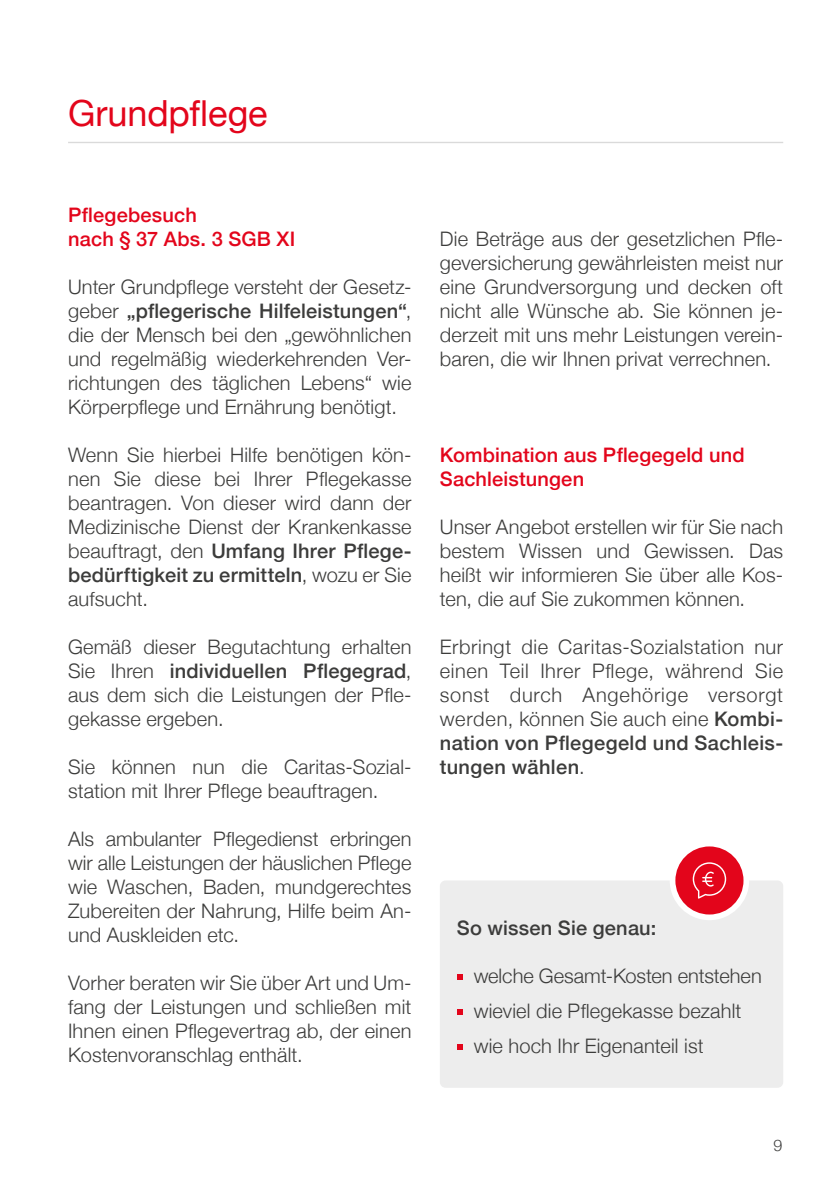
<style>
.page{position:relative;width:840px;height:1191px;background:#fff}
.page>*{position:absolute;margin:0;border:0;box-sizing:border-box;transform-origin:0 0}
.t1{font:36px "Helvetica Neue";letter-spacing:-.005em;color:#e3051b}
.t2{font:300 20px/24px "Helvetica Neue";letter-spacing:.01em;color:#3c3c3b;text-align:justify}
.t3{font:500 20px/24px "Helvetica Neue";letter-spacing:.01em;color:#e3051b}
.t4{font:500 20px "Helvetica Neue";letter-spacing:.01em;color:#3c3c3b}
.t5{font:300 16px "Helvetica Neue";color:#3c3c3b}
.s1{font-weight:500}
</style>
<div class="page">
<hr style="left:68px;top:142px;width:714px;height:1px;background:#dadada">
<div style="left:439px;top:880px;width:343px;height:207px;background:#ededed;border-radius:6px"></div>
<svg style="left:457px;top:974px;width:5px;height:5px"></svg>
<svg style="left:457px;top:1009px;width:5px;height:5px"></svg>
<svg style="left:457px;top:1044px;width:5px;height:6px"></svg>
<div style="left:669px;top:840px;width:79px;height:80px;background:#fff;border-radius:50%"></div>
<div style="left:675px;top:846px;width:68px;height:68px;background:#e3051b;border-radius:50%"></div>
<svg style="left:692px;top:862px;width:33px;height:36px"></svg>
<h1 class="t1" style="left:68px;top:87px;width:201px">Grundpflege</h1>
<p class="t3" style="left:68px;top:201px;width:228px">Pflegebesuch<br>nach § 37 Abs. 3 SGB XI</p>
<p class="t2" style="left:68px;top:273px;width:345px">Unter Grundpflege versteht der Gesetz&shy;geber <span class="s1">„pflegerische Hilfeleistungen“</span>, die der Mensch bei den „gewöhnlichen und regelmäßig wiederkehrenden Ver&shy;richtungen des täglichen Lebens“ wie Körperpflege und Ernährung benötigt.</p>
<p class="t2" style="left:68px;top:441px;width:344px">Wenn Sie hierbei Hilfe benötigen kön&shy;nen Sie diese bei Ihrer Pflegekasse beantragen. Von dieser wird dann der Medizinische Dienst der Krankenkasse beauftragt, den <span class="s1">Umfang Ihrer Pflege&shy;bedürftigkeit zu ermitteln</span>, wozu er Sie aufsucht.</p>
<p class="t2" style="left:68px;top:633px;width:345px">Gemäß dieser Begutachtung erhalten Sie Ihren <span class="s1">individuellen Pflegegrad</span>, aus dem sich die Leistungen der Pfle&shy;gekasse ergeben.</p>
<p class="t2" style="left:68px;top:753px;width:345px">Sie können nun die Caritas-Sozial&shy;station mit Ihrer Pflege beauftragen.</p>
<p class="t2" style="left:68px;top:825px;width:345px">Als ambulanter Pflegedienst erbringen wir alle Leistungen der häuslichen Pflege wie Waschen, Baden, mundgerechtes Zubereiten der Nahrung, Hilfe beim An&shy;und Auskleiden etc.</p>
<p class="t2" style="left:68px;top:969px;width:344px">Vorher beraten wir Sie über Art und Um&shy;fang der Leistungen und schließen mit Ihnen einen Pflegevertrag ab, der einen Kostenvoranschlag enthält.</p>
<p class="t2" style="left:439px;top:225px;width:345px">Die Beträge aus der gesetzlichen Pfle&shy;geversicherung gewährleisten meist nur eine Grundversorgung und decken oft nicht alle Wünsche ab. Sie können je&shy;derzeit mit uns mehr Leistungen verein&shy;baren, die wir Ihnen privat verrechnen.</p>
<p class="t3" style="left:439px;top:441px;width:306px">Kombination aus Pflegegeld und<br>Sachleistungen</p>
<p class="t2" style="left:439px;top:513px;width:345px">Unser Angebot erstellen wir für Sie nach bestem Wissen und Gewissen. Das heißt wir informieren Sie über alle Kos&shy;ten, die auf Sie zukommen können.</p>
<p class="t2" style="left:439px;top:633px;width:345px">Erbringt die Caritas-Sozialstation nur einen Teil Ihrer Pflege, während Sie sonst durch Angehörige versorgt werden, können Sie auch eine <span class="s1">Kombi&shy;nation von Pflegegeld und Sachleis&shy;tungen wählen</span>.</p>
<p class="t4" style="left:456px;top:911px;width:201px">So wissen Sie genau:</p>
<p class="t2" style="left:473px;top:956px;width:289px;line-height:35.4px;text-align:left">welche Gesamt-Kosten entstehen wieviel die Pflegekasse bezahlt wie hoch Ihr Eigenanteil ist</p>
<p class="t5" style="left:773px;top:1132px;width:10px">9</p>
</div>
